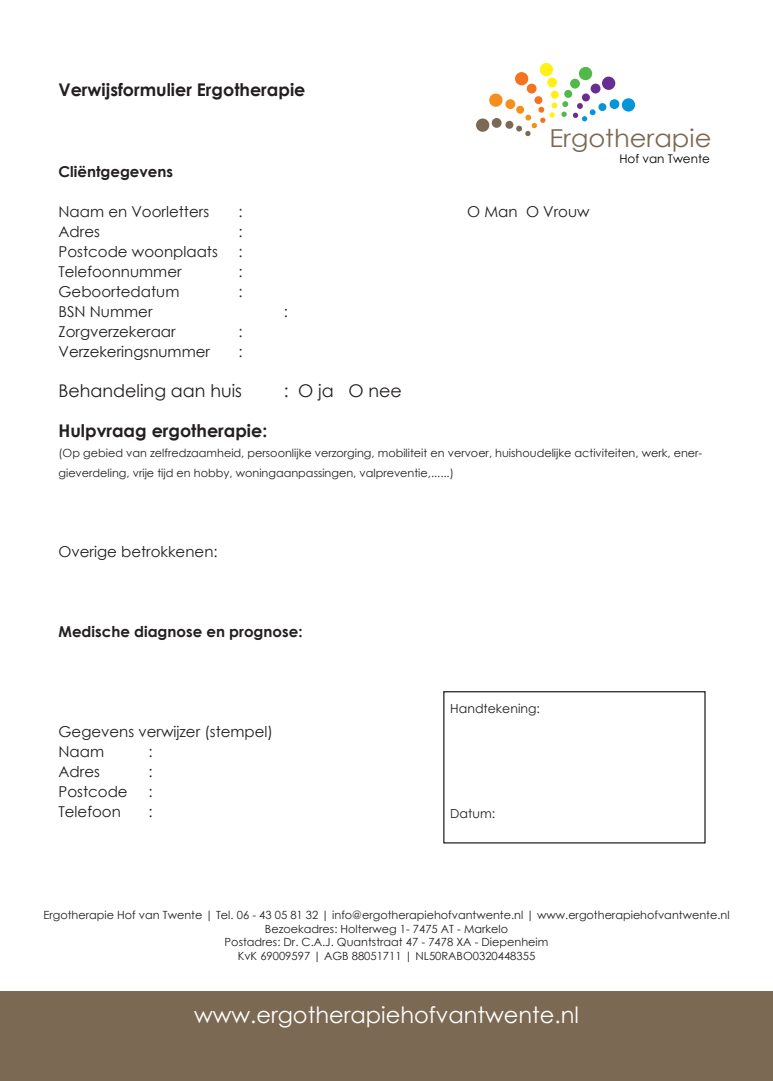
<style>
.page{position:relative;width:773px;height:1081px;background:#fff}
.page>*{position:absolute;margin:0;border:0;box-sizing:border-box;transform-origin:0 0}
.t1{font:24.75px "Century Gothic";color:#7c6954;scale:1.04 1}
.t2{font:22.5px "Century Gothic";color:#fff}
.t3{font:700 17.5px "Century Gothic";color:#231f20}
.t4{font:17.5px "Century Gothic";color:#231f20}
.t5{font:15px "Century Gothic";color:#231f20}
.t6{font:700 15px "Century Gothic";color:#231f20}
.t7{font:12.5px "Century Gothic";color:#231f20}
.t8{font:12px "Century Gothic";color:#000}
.t9{font:11.25px/20px "Century Gothic";color:#231f20}
</style>
<div class="page">
<svg style="left:516px;top:101px;width:79px;height:35px"></svg>
<div style="left:505px;top:121px;width:8px;height:8px;background:#7c6954;border-radius:50%"></div>
<div style="left:516px;top:106px;width:8px;height:8px;background:#f68e1e;border-radius:50%"></div>
<div style="left:534px;top:96px;width:8px;height:8px;background:#f47321;border-radius:50%"></div>
<div style="left:550px;top:91px;width:8px;height:8px;background:#fff116;border-radius:50%"></div>
<div style="left:564px;top:90px;width:8px;height:8px;background:#51b948;border-radius:50%"></div>
<div style="left:582px;top:93px;width:7px;height:8px;background:#692c91;border-radius:50%"></div>
<div style="left:598px;top:103px;width:8px;height:8px;background:#0696d7;border-radius:50%"></div>
<div style="left:491px;top:118px;width:10px;height:10px;background:#7c6954;border-radius:50%"></div>
<div style="left:505px;top:99px;width:10px;height:10px;background:#f68e1e;border-radius:50%"></div>
<div style="left:526px;top:84px;width:10px;height:9px;background:#f47321;border-radius:50%"></div>
<div style="left:547px;top:78px;width:10px;height:9px;background:#fff116;border-radius:50%"></div>
<div style="left:570px;top:79px;width:10px;height:10px;background:#51b948;border-radius:50%"></div>
<div style="left:590px;top:84px;width:10px;height:9px;background:#692c91;border-radius:50%"></div>
<div style="left:609px;top:99px;width:10px;height:10px;background:#0696d7;border-radius:50%"></div>
<div style="left:476px;top:118px;width:13px;height:14px;background:#7c6954;border-radius:50%"></div>
<div style="left:489px;top:93px;width:13px;height:14px;background:#f68e1e;border-radius:50%"></div>
<div style="left:515px;top:72px;width:13px;height:13px;background:#f47321;border-radius:50%"></div>
<div style="left:539px;top:63px;width:14px;height:13px;background:#fff116;border-radius:50%"></div>
<div style="left:578px;top:67px;width:14px;height:13px;background:#51b948;border-radius:50%"></div>
<div style="left:602px;top:77px;width:13px;height:13px;background:#692c91;border-radius:50%"></div>
<div style="left:621px;top:98px;width:14px;height:14px;background:#0696d7;border-radius:50%"></div>
<div style="left:443px;top:691px;width:262px;height:152px;border:1px solid #231f20"></div>
<div style="left:0;top:991px;width:772px;height:90px;background:#7c6954"></div>
<p class="t3" style="left:58px;top:76px;width:248px">Verwijsformulier Ergotherapie</p>
<p class="t1" style="left:549px;top:121px;width:157px">Ergotherapie</p>
<p class="t8" style="left:619px;top:151px;width:92px">Hof van Twente</p>
<p class="t6" style="left:58px;top:160px;width:116px">Cliëntgegevens</p>
<p class="t5" style="left:58px;top:201px;width:152px">Naam en Voorletters</p>
<p class="t5" style="left:238px;top:201px;width:6px">:</p>
<p class="t5" style="left:467px;top:201px;width:124px">O Man O Vrouw</p>
<p class="t5" style="left:58px;top:221px;width:43px">Adres</p>
<p class="t5" style="left:238px;top:221px;width:6px">:</p>
<p class="t5" style="left:58px;top:241px;width:161px">Postcode woonplaats</p>
<p class="t5" style="left:238px;top:241px;width:6px">:</p>
<p class="t5" style="left:58px;top:261px;width:125px">Telefoonnummer</p>
<p class="t5" style="left:238px;top:261px;width:6px">:</p>
<p class="t5" style="left:58px;top:281px;width:122px">Geboortedatum</p>
<p class="t5" style="left:238px;top:281px;width:6px">:</p>
<p class="t5" style="left:58px;top:301px;width:95px">BSN Nummer</p>
<p class="t5" style="left:283px;top:301px;width:6px">:</p>
<p class="t5" style="left:58px;top:321px;width:119px">Zorgverzekeraar</p>
<p class="t5" style="left:238px;top:321px;width:6px">:</p>
<p class="t5" style="left:58px;top:341px;width:153px">Verzekeringsnummer</p>
<p class="t5" style="left:238px;top:341px;width:6px">:</p>
<p class="t4" style="left:58px;top:379px;width:185px">Behandeling aan huis</p>
<p class="t4" style="left:283px;top:379px;width:120px">: O ja O nee</p>
<p class="t3" style="left:58px;top:417px;width:210px">Hulpvraag ergotherapie:</p>
<p class="t9" style="left:58px;top:443px;width:645px">(Op gebied van zelfredzaamheid, persoonlijke verzorging, mobiliteit en vervoer, huishoudelijke activiteiten, werk, ener&shy;gieverdeling, vrije tijd en hobby, woningaanpassingen, valpreventie,......)</p>
<p class="t5" style="left:58px;top:541px;width:161px">Overige betrokkenen:</p>
<p class="t6" style="left:58px;top:620px;width:245px">Medische diagnose en prognose:</p>
<p class="t5" style="left:58px;top:721px;width:216px">Gegevens verwijzer (stempel)</p>
<p class="t5" style="left:58px;top:741px;width:47px">Naam</p>
<p class="t5" style="left:148px;top:741px;width:6px">:</p>
<p class="t5" style="left:58px;top:761px;width:43px">Adres</p>
<p class="t5" style="left:148px;top:761px;width:6px">:</p>
<p class="t5" style="left:58px;top:781px;width:71px">Postcode</p>
<p class="t5" style="left:148px;top:781px;width:6px">:</p>
<p class="t5" style="left:58px;top:801px;width:64px">Telefoon</p>
<p class="t5" style="left:148px;top:801px;width:6px">:</p>
<p class="t7" style="left:450px;top:699px;width:91px">Handtekening:</p>
<p class="t7" style="left:450px;top:804px;width:46px">Datum:</p>
<p class="t9" style="left:43px;top:905px;width:687px">Ergotherapie Hof van Twente | Tel. 06 - 43 05 81 32 | info@ergotherapiehofvantwente.nl | www.ergotherapiehofvantwente.nl</p>
<p class="t9" style="left:265px;top:918px;width:244px">Bezoekadres: Holterweg 1- 7475 AT - Markelo</p>
<p class="t9" style="left:224px;top:932px;width:325px">Postadres: Dr. C.A.J. Quantstraat 47 - 7478 XA - Diepenheim</p>
<p class="t9" style="left:238px;top:945px;width:299px">KvK 69009597 | AGB 88051711 | NL50RABO0320448355</p>
<p class="t2" style="left:194px;top:999px;width:386px">www.ergotherapiehofvantwente.nl</p>
</div>
